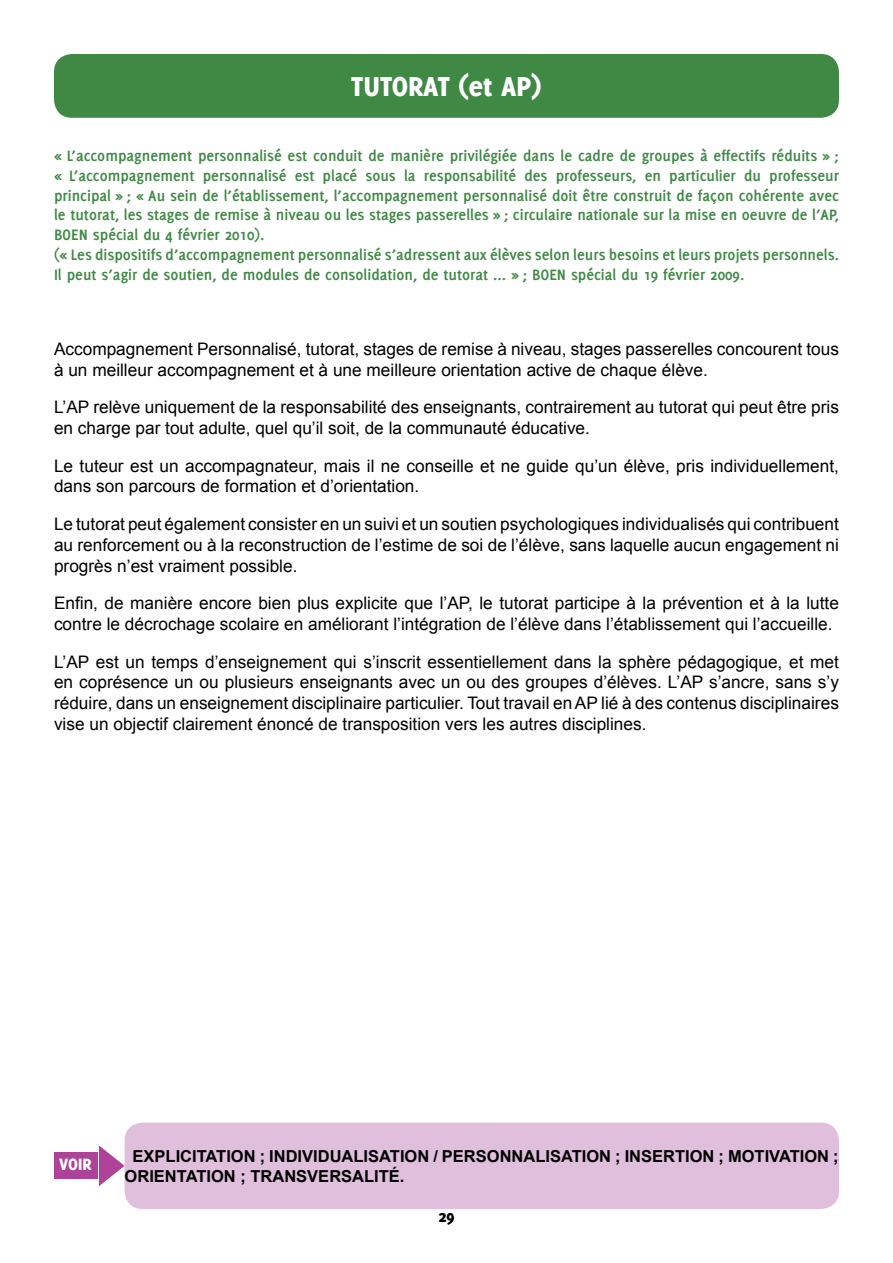
<style>
.page{position:relative;width:893px;height:1263px;background:#fff}
.page>*{position:absolute;margin:0;border:0;box-sizing:border-box;transform-origin:0 0}
.t1{font:800 30px "Delicious";color:#fff}
.t2{font:800 18px "Delicious";color:#fff}
.t3{font:800 18px "Delicious";color:#000}
.t4{font:17.25px/20.7px "Arial";color:#000}
.t5{font:700 16.5px/19.8px "Delicious";color:#3f8945}
.t6{font:700 16.5px/19.8px "Arial";color:#000}
</style>
<div class="page">
<div style="left:54px;top:54px;width:785px;height:64px;background:#3f8945;border-radius:18px"></div>
<div style="left:125px;top:1123px;width:714px;height:86px;background:#dfbfdc;border-radius:18px"></div>
<div style="left:54px;top:1153px;width:43px;height:26px;background:#ae4198"></div>
<svg style="left:99px;top:1145px;width:26px;height:41px"></svg>
<h1 class="t1" style="left:351px;top:69px;width:192px">TUTORAT (et AP)</h1>
<p class="t5" style="left:54px;top:146px;width:786px">« L’accompagnement personnalisé est conduit de manière privilégiée dans le cadre de groupes à effectifs réduits » ; « L’accompagnement personnalisé est placé sous la responsabilité des professeurs, en particulier du professeur principal » ; « Au sein de l’établissement, l’accompagnement personnalisé doit être construit de façon cohérente avec le tutorat, les stages de remise à niveau ou les stages passerelles » ; circulaire nationale sur la mise en oeuvre de l’AP, BOEN spécial du 4 février 2010).<br>(« Les dispositifs d’accompagnement personnalisé s’adressent aux élèves selon leurs besoins et leurs projets personnels.<br>Il peut s’agir de soutien, de modules de consolidation, de tutorat ... » ; BOEN spécial du 19 février 2009.</p>
<p class="t4" style="left:54px;top:339px;width:786px">Accompagnement Personnalisé, tutorat, stages de remise à niveau, stages passerelles concourent tous à un meilleur accompagnement et à une meilleure orientation active de chaque élève.</p>
<p class="t4" style="left:54px;top:397px;width:786px">L’AP relève uniquement de la responsabilité des enseignants, contrairement au tutorat qui peut être pris en charge par tout adulte, quel qu’il soit, de la communauté éducative.</p>
<p class="t4" style="left:54px;top:455px;width:786px">Le tuteur est un accompagnateur, mais il ne conseille et ne guide qu’un élève, pris individuellement, dans son parcours de formation et d’orientation.</p>
<p class="t4" style="left:54px;top:514px;width:786px;text-align:justify">Le tutorat peut également consister en un suivi et un soutien psychologiques individualisés qui contribuent au renforcement ou à la reconstruction de l’estime de soi de l’élève, sans laquelle aucun engagement ni progrès n’est vraiment possible.</p>
<p class="t4" style="left:54px;top:593px;width:786px">Enfin, de manière encore bien plus explicite que l’AP, le tutorat participe à la prévention et à la lutte contre le décrochage scolaire en améliorant l’intégration de l’élève dans l’établissement qui l’accueille.</p>
<p class="t4" style="left:54px;top:651px;width:786px;text-align:justify">L’AP est un temps d’enseignement qui s’inscrit essentiellement dans la sphère pédagogique, et met en coprésence un ou plusieurs enseignants avec un ou des groupes d’élèves. L’AP s’ancre, sans s’y réduire, dans un enseignement disciplinaire particulier. Tout travail en AP lié à des contenus disciplinaires vise un objectif clairement énoncé de transposition vers les autres disciplines.</p>
<p class="t2" style="left:59px;top:1153px;width:34px">VOIR</p>
<p class="t6" style="left:125px;top:1147px;width:716px;text-indent:8px">EXPLICITATION ; INDIVIDUALISATION / PERSONNALISATION ; INSERTION ; MOTIVATION ;<br>ORIENTATION ; TRANSVERSALITÉ.</p>
<p class="t3" style="left:438px;top:1205px;width:18px">29</p>
</div>
